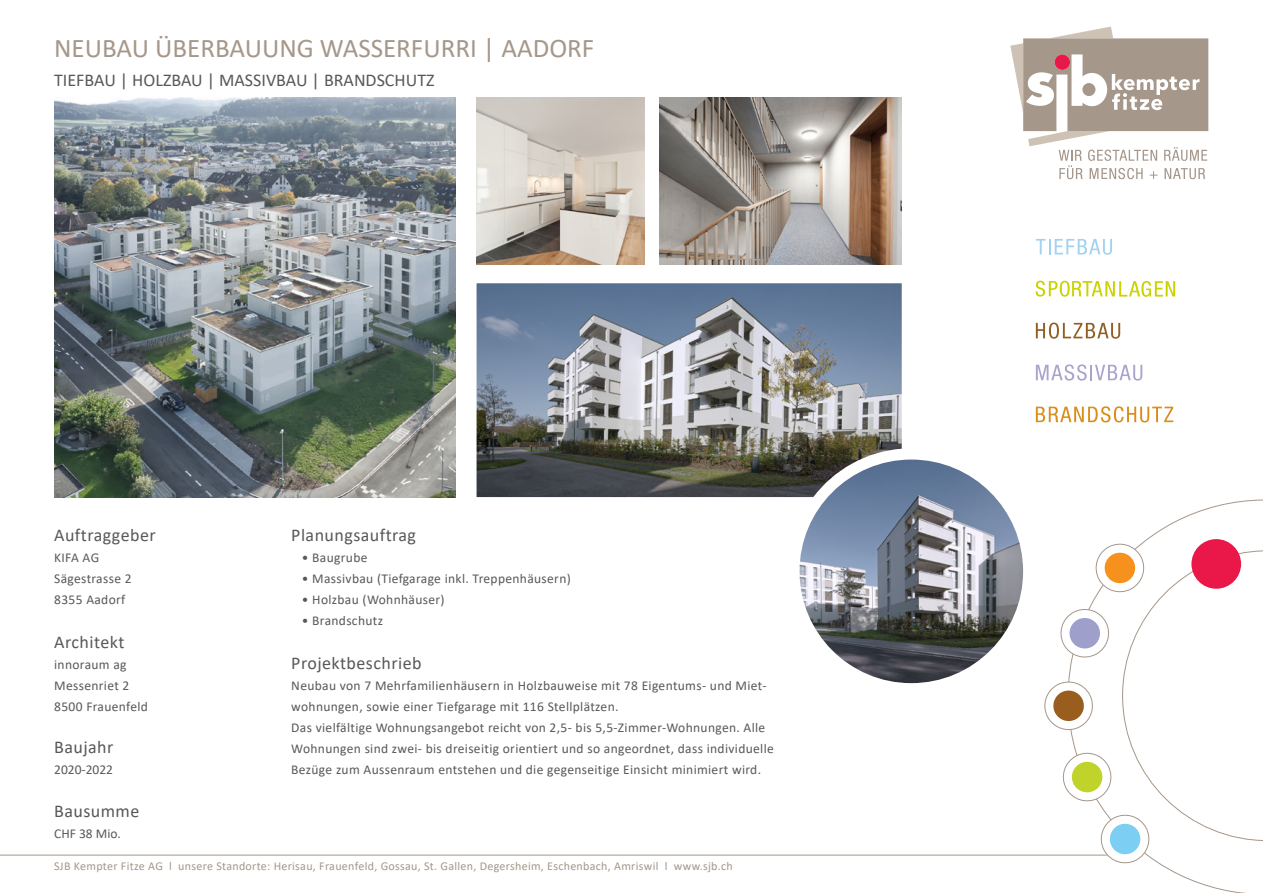
<style>
.page{position:relative;width:1263px;height:893px;background:#fff}
.page>*{position:absolute;margin:0;border:0;box-sizing:border-box;transform-origin:0 0}
.t1{font:27px "Calibri";color:#a5978a}
.t2{font:18px "Calibri";letter-spacing:.025em;color:#57585a}
.t3{font:18px "Calibri";color:#57585a}
.t4{font:13.5px/21px "Calibri";letter-spacing:.025em;color:#57585a}
.t5{font:13.5px "Calibri";color:#57585a}
.t6{font:12px "Calibri";letter-spacing:.025em;color:#a5978a}
</style>
<div class="page">
<svg style="left:1010px;top:27px;width:198px;height:152px"></svg>
<div style="left:1054px;top:54px;width:16px;height:16px;background:#e9184b;border-radius:50%"></div>
<svg style="left:1147px;top:499px;width:116px;height:394px"></svg>
<svg style="left:1041px;top:539px;width:222px;height:328px"></svg>
<hr style="left:0;top:855px;width:1107px;height:1px;background:#a5978a">
<svg style="left:1036px;top:239px;width:76px;height:16px"></svg>
<svg style="left:1036px;top:323px;width:84px;height:16px"></svg>
<svg style="left:1036px;top:364px;width:106px;height:17px"></svg>
<svg style="left:1036px;top:406px;width:137px;height:16px"></svg>
<svg style="left:1036px;top:281px;width:139px;height:16px"></svg>
<img style="left:477px;top:98px;width:167px;height:167px">
<img style="left:660px;top:98px;width:241px;height:166px">
<img style="left:799px;top:460px;width:224px;height:223px;border-radius:112px">
<img style="left:54px;top:98px;width:401px;height:399px">
<img style="left:477px;top:283px;width:425px;height:214px">
<h1 class="t1" style="left:54px;top:30px;width:542px">NEUBAU ÜBERBAUUNG WASSERFURRI | AADORF</h1>
<h2 class="t3" style="left:54px;top:67px;width:382px">TIEFBAU | HOLZBAU | MASSIVBAU | BRANDSCHUTZ</h2>
<h2 class="t2" style="left:54px;top:523px;width:103px">Auftraggeber</h2>
<p class="t4" style="left:54px;top:547px;width:79px">KIFA AG<br>Sägestrasse 2<br>8355 Aadorf</p>
<h2 class="t2" style="left:54px;top:629px;width:72px">Architekt</h2>
<p class="t4" style="left:54px;top:653px;width:95px">innoraum ag<br>Messenriet 2<br>8500 Frauenfeld</p>
<h2 class="t2" style="left:54px;top:735px;width:61px">Baujahr</h2>
<p class="t5" style="left:54px;top:760px;width:60px">2020-2022</p>
<h2 class="t2" style="left:54px;top:798px;width:87px">Bausumme</h2>
<p class="t4" style="left:54px;top:822px;width:68px">CHF 38 Mio.</p>
<h2 class="t2" style="left:291px;top:523px;width:126px">Planungsauftrag</h2>
<p class="t4" style="left:302px;top:547px;width:67px">• Baugrube</p>
<p class="t4" style="left:302px;top:568px;width:271px">• Massivbau (Tiefgarage inkl. Treppenhäusern)</p>
<p class="t4" style="left:302px;top:589px;width:144px">• Holzbau (Wohnhäuser)</p>
<p class="t4" style="left:302px;top:610px;width:83px">• Brandschutz</p>
<h2 class="t2" style="left:291px;top:650px;width:132px">Projektbeschrieb</h2>
<p class="t4" style="left:291px;top:674px;width:484px">Neubau von 7 Mehrfamilienhäusern in Holzbauweise mit 78 Eigentums- und Miet&shy;wohnungen, sowie einer Tiefgarage mit 116 Stellplätzen.<br>Das vielfältige Wohnungsangebot reicht von 2,5- bis 5,5-Zimmer-Wohnungen. Alle Wohnungen sind zwei- bis dreiseitig orientiert und so angeordnet, dass individuelle Bezüge zum Aussenraum entstehen und die gegenseitige Einsicht minimiert wird.</p>
<p class="t6" style="left:54px;top:857px;width:680px">SJB Kempter Fitze AG l unsere Standorte: Herisau, Frauenfeld, Gossau, St. Gallen, Degersheim, Eschenbach, Amriswil l www.sjb.ch</p>
</div>
